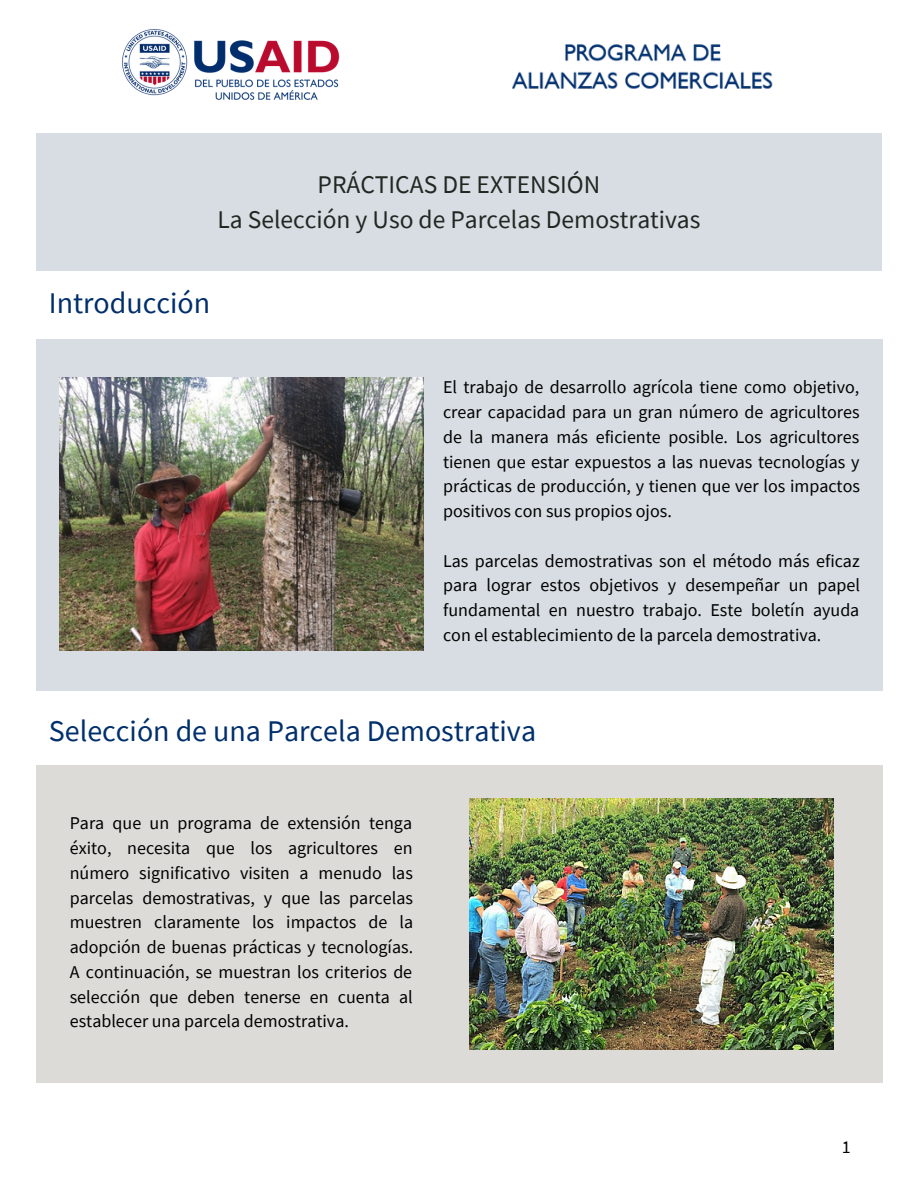
<style>
.page{position:relative;width:918px;height:1188px;background:#fff}
.page>*{position:absolute;margin:0;border:0;box-sizing:border-box;transform-origin:0 0}
.t1{font:30px "Source Sans Pro";color:#002f6c}
.t2{font:25.5px/35px "Source Sans Pro";color:#212721;text-align:center}
.t3{font:18px/24.8px "Source Sans Pro";color:#000;text-align:justify}
</style>
<div class="page">
<img style="left:512px;top:44px;width:261px;height:45px">
<img style="left:122px;top:29px;width:218px;height:71px">
<div style="left:36px;top:134px;width:846px;height:137px;background:#d7dde3"></div>
<div style="left:36px;top:339px;width:847px;height:351px;background:#d7dde3"></div>
<div style="left:36px;top:765px;width:847px;height:318px;background:#dcdbd8"></div>
<img style="left:469px;top:798px;width:365px;height:251px">
<img style="left:59px;top:378px;width:365px;height:273px">
<h2 class="t2" style="left:218px;top:167px;width:484px">PRÁCTICAS DE EXTENSIÓN<br>La Selección y Uso de Parcelas Demostrativas</h2>
<h1 class="t1" style="left:49px;top:283px;width:163px">Introducción</h1>
<p class="t3" style="left:443px;top:375px;width:418px">El trabajo de desarrollo agrícola tiene como objetivo, crear capacidad para un gran número de agricultores de la manera más eficiente posible. Los agricultores tienen que estar expuestos a las nuevas tecnologías y prácticas de producción, y tienen que ver los impactos positivos con sus propios ojos.</p>
<p class="t3" style="left:443px;top:548px;width:418px">Las parcelas demostrativas son el método más eficaz para lograr estos objetivos y desempeñar un papel fundamental en nuestro trabajo. Este boletín ayuda con el establecimiento de la parcela demostrativa.</p>
<h1 class="t1" style="left:49px;top:711px;width:489px">Selección de una Parcela Demostrativa</h1>
<p class="t3" style="left:70px;top:811px;width:345px">Para que un programa de extensión tenga éxito, necesita que los agricultores en número significativo visiten a menudo las parcelas demostrativas, y que las parcelas muestren claramente los impactos de la adopción de buenas prácticas y tecnologías.<br>A continuación, se muestran los criterios de selección que deben tenerse en cuenta al establecer una parcela demostrativa.</p>
<p class="t3" style="left:842px;top:1134px;width:10px">1</p>
</div>
